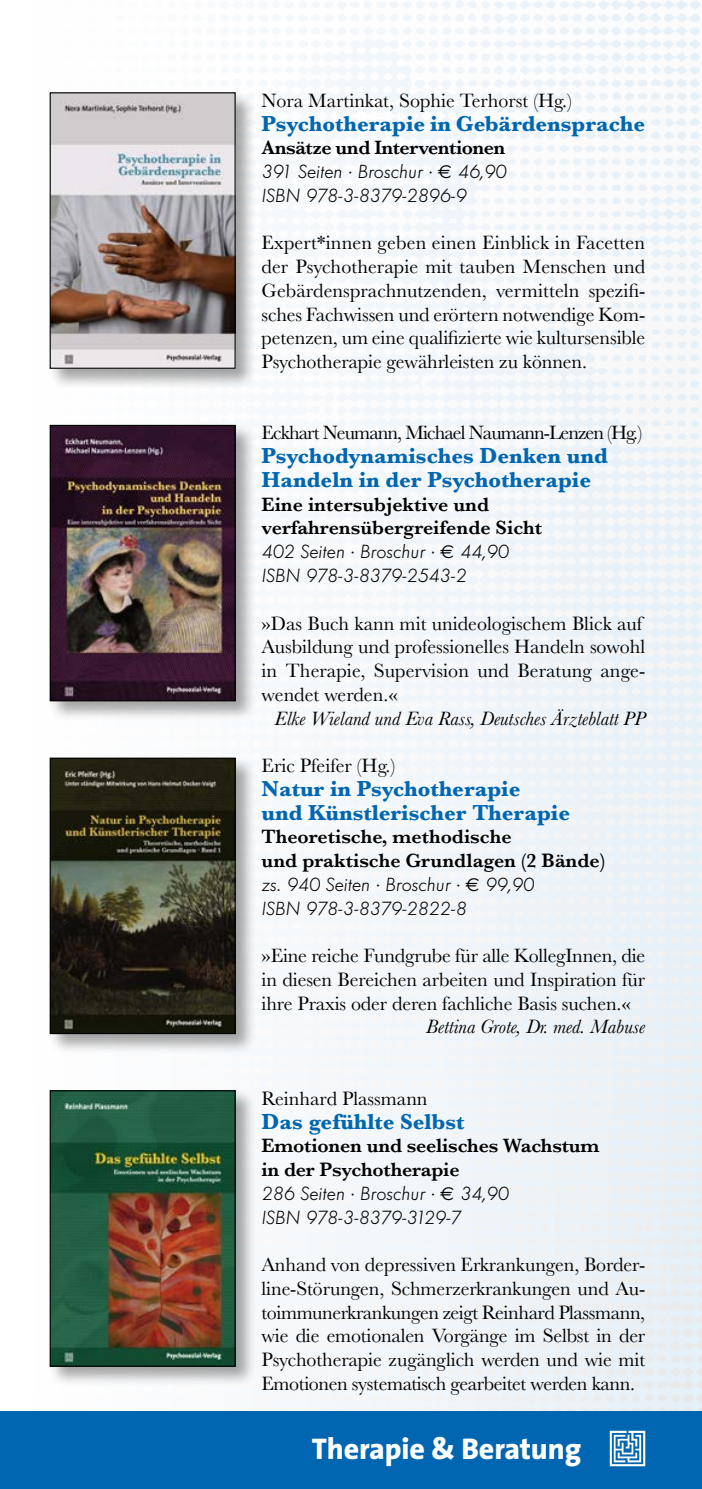
<style>
.page{position:relative;width:702px;height:1489px;background:#fff}
.page>*{position:absolute;margin:0;border:0;box-sizing:border-box;transform-origin:0 0}
.t1{font:800 30px "The Sans";letter-spacing:.025em;color:#fff}
.t2{font:800 30px "The Sans";color:#fff}
.Haupttitel{font:700 22.5px/23.8px "Baskerville";color:#0066b1}
.beschreibung{font:20px/23.8px "Baskerville";letter-spacing:-.005em;color:#000;text-align:justify}
.Untertitel{font:600 20px/23.8px "Baskerville";color:#000}
.rezensentIn{font:italic 20px "Baskerville";color:#000}
.Autor{font:20px "Baskerville";color:#000}
.Autor-2{font:20px "Baskerville";letter-spacing:-.045em;color:#000}
.Untertitel-2{font:600 20px "Baskerville";letter-spacing:-.025em;color:#000}
.Meta_links{font:italic 300 18.75px "Futura BQ";letter-spacing:.025em;color:#000}
.s1{font-family:"Euro Sans";font-weight:400;font-style:normal}
</style>
<div class="page">
<div style="left:0;top:1410px;width:702px;height:78px;background:#0066b1"></div>
<svg style="left:609px;top:1430px;width:37px;height:35px"></svg>
<div style="left:47px;top:91px;width:209px;height:299px;background:#000;opacity:.35"></div>
<img style="left:52px;top:94px;width:182px;height:273px">
<div style="left:50px;top:92px;width:186px;height:277px;border:1px solid #000"></div>
<div style="left:47px;top:423px;width:209px;height:299px;background:#000;opacity:.35"></div>
<img style="left:52px;top:427px;width:182px;height:272px">
<div style="left:50px;top:425px;width:186px;height:276px;border:1px solid #000"></div>
<div style="left:47px;top:756px;width:209px;height:299px;background:#000;opacity:.35"></div>
<img style="left:52px;top:759px;width:182px;height:273px">
<div style="left:50px;top:757px;width:186px;height:277px;border:1px solid #000"></div>
<div style="left:47px;top:1088px;width:209px;height:299px;background:#000;opacity:.35"></div>
<img style="left:52px;top:1092px;width:182px;height:272px">
<div style="left:50px;top:1090px;width:186px;height:276px;border:1px solid #000"></div>
<p class="Autor" style="left:261px;top:87px;width:312px">Nora Martinkat, Sophie Terhorst (Hg.)</p>
<p class="Haupttitel" style="left:261px;top:111px;width:385px">Psychotherapie in Gebärdensprache</p>
<p class="Untertitel-2" style="left:261px;top:134px;width:245px">Ansätze und Interventionen</p>
<p class="Meta_links" style="left:261px;top:161px;width:246px">391 Seiten · Broschur · <span class="s1">€</span> 46,90</p>
<p class="Meta_links" style="left:261px;top:184px;width:206px">ISBN 978-3-8379-2896-9</p>
<p class="beschreibung" style="left:261px;top:231px;width:385px">Expert*innen geben einen Einblick in Facetten der Psychotherapie mit tauben Menschen und Gebärdensprachnutzenden, vermitteln spezifi&shy;sches Fachwissen und erörtern notwendige Kom&shy;petenzen, um eine qualifizierte wie kultursensible Psychotherapie gewährleisten zu können.</p>
<p class="Autor-2" style="left:261px;top:420px;width:382px">Eckhart Neumann, Michael Naumann-Lenzen (Hg.)</p>
<p class="Haupttitel" style="left:261px;top:444px;width:348px">Psychodynamisches Denken und<br>Handeln in der Psychotherapie</p>
<p class="Untertitel" style="left:261px;top:492px;width:282px">Eine intersubjektive und verfahrensübergreifende Sicht</p>
<p class="Meta_links" style="left:261px;top:541px;width:248px">402 Seiten · Broschur · <span class="s1">€</span> 44,90</p>
<p class="Meta_links" style="left:261px;top:564px;width:206px">ISBN 978-3-8379-2543-2</p>
<p class="beschreibung" style="left:261px;top:611px;width:385px;text-align:left">»Das Buch kann mit unideologischem Blick auf Ausbildung und professionelles Handeln sowohl in Therapie, Supervision und Beratung ange&shy;wendet werden.«</p>
<p class="rezensentIn" style="left:274px;top:704px;width:372px">Elke Wieland und Eva Rass, Deutsches Ärzteblatt PP</p>
<p class="Autor" style="left:261px;top:752px;width:135px">Eric Pfeifer (Hg.)</p>
<p class="Haupttitel" style="left:261px;top:776px;width:310px">Natur in Psychotherapie<br>und Künstlerischer Therapie</p>
<p class="Untertitel" style="left:261px;top:824px;width:345px">Theoretische, methodische<br>und praktische Grundlagen (2 Bände)</p>
<p class="Meta_links" style="left:261px;top:873px;width:273px">zs. 940 Seiten · Broschur · <span class="s1">€</span> 99,90</p>
<p class="Meta_links" style="left:261px;top:897px;width:206px">ISBN 978-3-8379-2822-8</p>
<p class="beschreibung" style="left:261px;top:944px;width:385px">»Eine reiche Fundgrube für alle KollegInnen, die in diesen Bereichen arbeiten und Inspiration für ihre Praxis oder deren fachliche Basis suchen.«</p>
<p class="rezensentIn" style="left:426px;top:1013px;width:220px">Bettina Grote, Dr. med. Mabuse</p>
<p class="Autor" style="left:261px;top:1085px;width:167px">Reinhard Plassmann</p>
<p class="Haupttitel" style="left:261px;top:1109px;width:204px">Das gefühlte Selbst</p>
<p class="Untertitel" style="left:261px;top:1133px;width:339px">Emotionen und seelisches Wachstum in der Psychotherapie</p>
<p class="Meta_links" style="left:261px;top:1182px;width:248px">286 Seiten · Broschur · <span class="s1">€</span> 34,90</p>
<p class="Meta_links" style="left:261px;top:1206px;width:201px">ISBN 978-3-8379-3129-7</p>
<p class="beschreibung" style="left:261px;top:1252px;width:385px">Anhand von depressiven Erkrankungen, Border&shy;line-Störungen, Schmerzerkrankungen und Au&shy;toimmunerkrankungen zeigt Reinhard Plassmann, wie die emotionalen Vorgänge im Selbst in der Psychotherapie zugänglich werden und wie mit Emotionen systematisch gearbeitet werden kann.</p>
<h1 class="t1" style="left:35px;top:1422px;width:541px"><sup>Deutsche</sup> <sup>Einheit</sup> Psychosozial-Verlag</h1>
<h1 class="t2" style="left:312px;top:1423px;width:271px">Therapie &amp; Beratung</h1>
</div>
